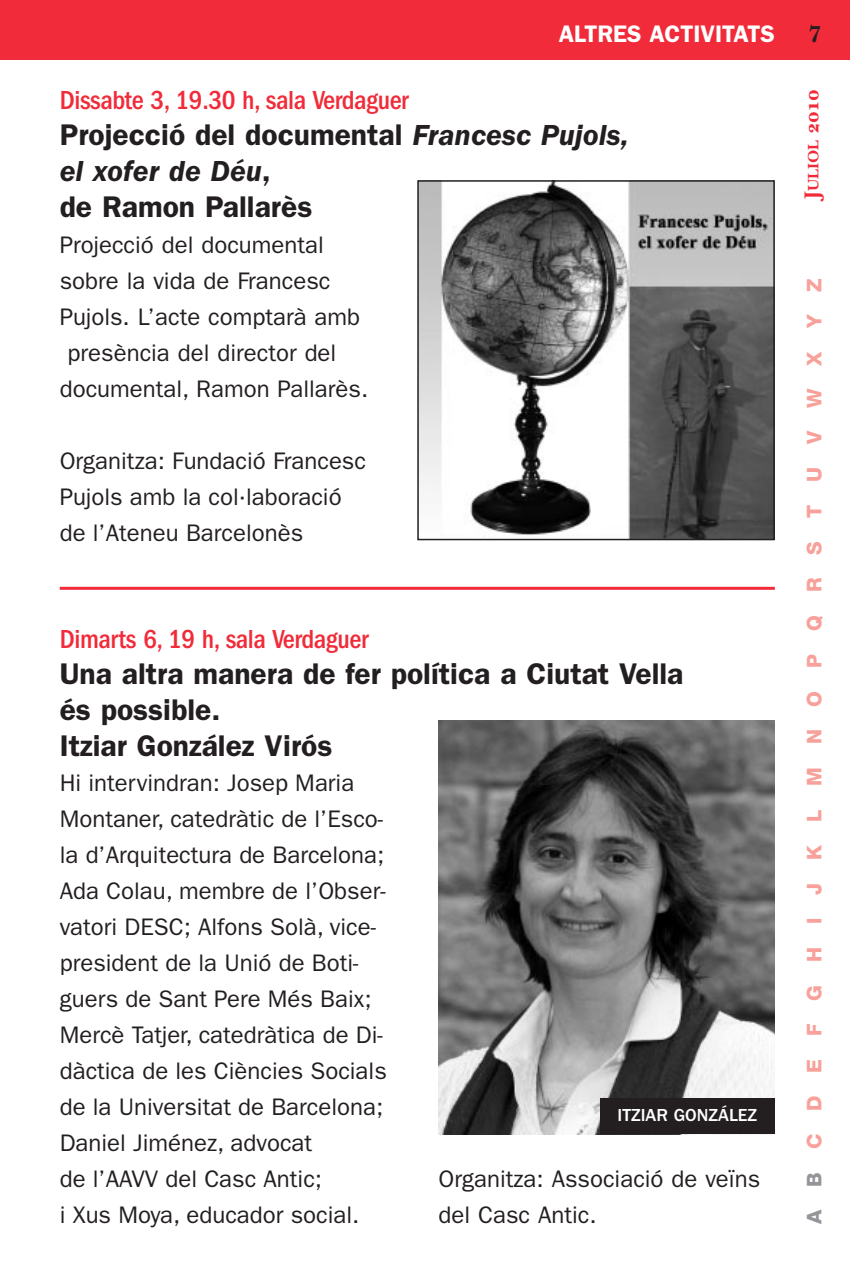
<style>
.page{position:relative;width:850px;height:1274px;background:#fff}
.page>*{position:absolute;margin:0;border:0;box-sizing:border-box;transform-origin:0 0}
.t1{font:600 30px/36px "Franklin Gothic";color:#231f20}
.t2{font:500 condensed 27px "Franklin Gothic";letter-spacing:-.015em;color:#f12b39}
.t3{font:24px/36px "Franklin Gothic";color:#231f20}
.t4{font:600 24px "Franklin Gothic";color:#fff}
.t5{font:700 24px "New Baskerville";color:#231f20}
.t6{font:21px "New Baskerville Bold SC";color:#f12b39}
.t7{font:800 20.4px "Helvetica Neue";letter-spacing:1.135em;color:#f7a19a}
.t8{font:500 18px "Franklin Gothic";color:#fff}
.s1{font-style:italic}
.s2{font-size:15.6px}
.s3{color:#939598}
</style>
<div class="page">
<div style="left:0;top:0;width:849px;height:60px;background:#f12b39"></div>
<hr style="left:60px;top:587px;width:714px;height:3px;background:#f12b39">
<img style="left:438px;top:720px;width:336px;height:414px">
<img style="left:420px;top:183px;width:351px;height:354px">
<div style="left:417px;top:180px;width:357px;height:360px;border:2px solid #231f20"></div>
<div style="left:599px;top:1098px;width:175px;height:36px;background:#231f20"></div>
<p class="t4" style="left:558px;top:26px;width:217px">ALTRES ACTIVITATS</p>
<p class="t2" style="left:60px;top:91px;width:350px">Dissabte 3, 19.30 h, sala Verdaguer</p>
<p class="t1" style="left:60px;top:120px;width:570px">Projecció del documental <span class="s1">Francesc Pujols, el xofer de Déu</span>,<br>de Ramon Pallarès</p>
<p class="t3" style="left:60px;top:229px;width:265px">Projecció del documental</p>
<p class="t3" style="left:60px;top:265px;width:272px">sobre la vida de Francesc</p>
<p class="t3" style="left:60px;top:301px;width:302px">Pujols. L’acte comptarà amb</p>
<p class="t3" style="left:68px;top:337px;width:270px">presència del director del</p>
<p class="t3" style="left:60px;top:373px;width:310px">documental, Ramon Pallarès.</p>
<p class="t3" style="left:60px;top:445px;width:307px">Organitza: Fundació Francesc<br>Pujols amb la col·laboració de l’Ateneu Barcelonès</p>
<p class="t2" style="left:60px;top:630px;width:310px">Dimarts 6, 19 h, sala Verdaguer</p>
<p class="t1" style="left:60px;top:658px;width:625px">Una altra manera de fer política a Ciutat Vella és possible.<br>Itziar González Virós</p>
<p class="t3" style="left:60px;top:766px;width:328px">Hi intervindran: Josep Maria<br>Montaner, catedràtic de l’Esco&shy;la d’Arquitectura de Barcelona;<br>Ada Colau, membre de l’Obser&shy;vatori DESC; Alfons Solà, vice&shy;president de la Unió de Boti&shy;guers de Sant Pere Més Baix;<br>Mercè Tatjer, catedràtica de Di&shy;dàctica de les Ciències Socials de la Universitat de Barcelona;<br>Daniel Jiménez, advocat<br>de l’AAVV del Casc Antic;<br>i Xus Moya, educador social.</p>
<p class="t8" style="left:617px;top:1108px;width:141px">ITZIAR GONZÁLEZ</p>
<p class="t3" style="left:438px;top:1162px;width:323px">Organitza: Associació de veïns del Casc Antic.</p>
<p class="t5" style="left:808px;top:26px;width:14px">7</p>
<p class="t6" style="left:804px;top:199px;width:111px;rotate:-90deg">J<span class="s2">ULIOL</span> 2010</p>
<p class="t7" style="left:806px;top:1224px;width:947px;rotate:-90deg"><span class="s3">AB</span>CDEFGHIJKLMNOPQRSTUVWXYZ</p>
</div>
